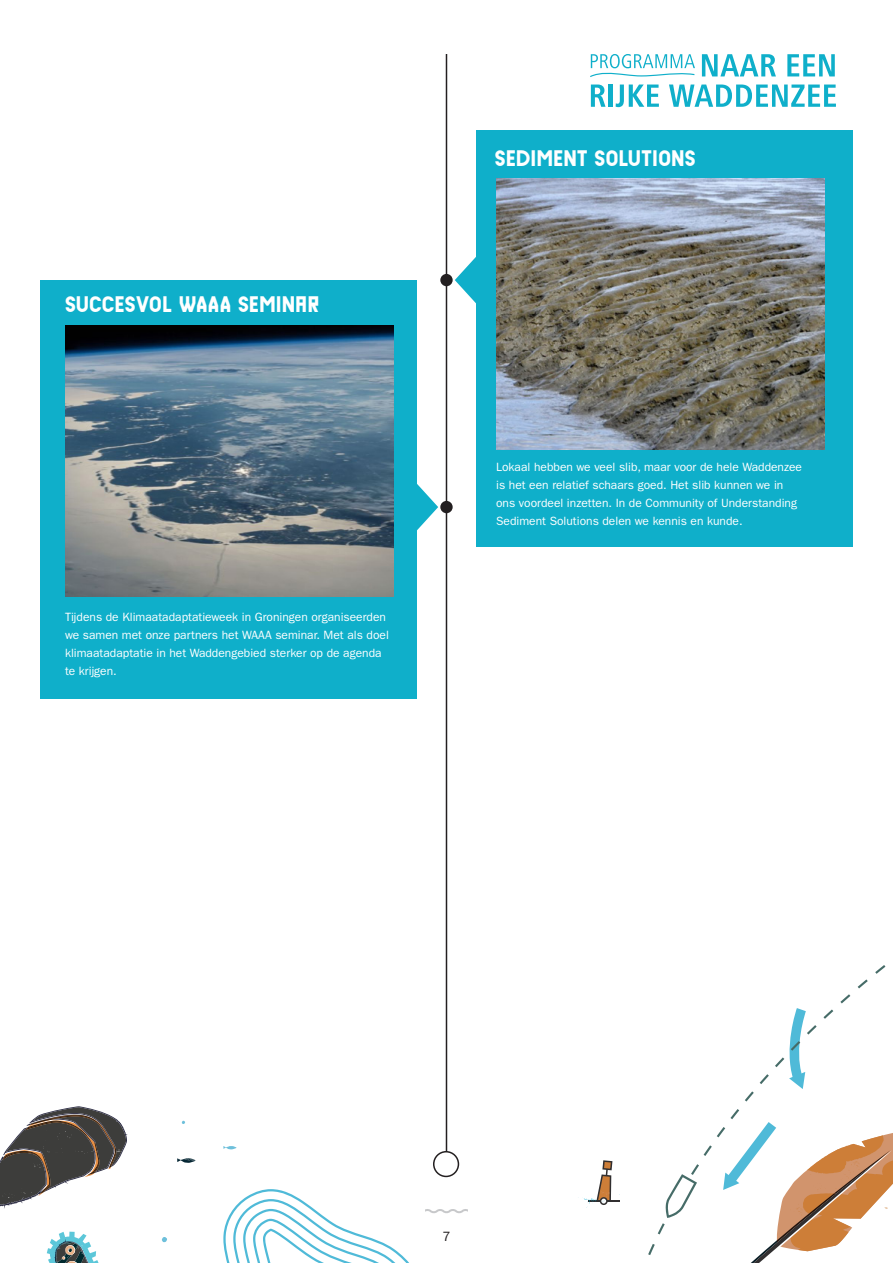
<style>
.page{position:relative;width:893px;height:1263px;background:#fff}
.page>*{position:absolute;margin:0;border:0;box-sizing:border-box;transform-origin:0 0}
.H2_Tussenkop_13_Oran{font:22.5px "Stormvloed Schiedam";color:#fff}
.t1{font:13.5px "ITC Franklin Gothic Std";color:#231f20}
.t2{font:12px/18px "ITC Franklin Gothic Std";color:#fff}
</style>
<div class="page">
<svg style="left:702px;top:54px;width:74px;height:22px"></svg>
<svg style="left:787px;top:54px;width:48px;height:22px"></svg>
<svg style="left:591px;top:85px;width:14px;height:22px"></svg>
<hr style="left:609px;top:85px;width:4px;height:22px;background:#0fafca">
<svg style="left:616px;top:85px;width:43px;height:22px"></svg>
<svg style="left:669px;top:85px;width:167px;height:22px"></svg>
<svg style="left:590px;top:54px;width:105px;height:23px"></svg>
<svg style="left:648px;top:965px;width:238px;height:290px"></svg>
<svg style="left:665px;top:1174px;width:32px;height:44px"></svg>
<svg style="left:578px;top:1160px;width:42px;height:48px"></svg>
<svg style="left:723px;top:1122px;width:170px;height:141px"></svg>
<svg style="left:0;top:1106px;width:128px;height:103px"></svg>
<svg style="left:223px;top:1189px;width:245px;height:74px"></svg>
<svg style="left:177px;top:1158px;width:19px;height:5px"></svg>
<svg style="left:223px;top:1146px;width:14px;height:4px"></svg>
<svg style="left:162px;top:1237px;width:5px;height:5px"></svg>
<svg style="left:47px;top:1232px;width:52px;height:31px"></svg>
<hr style="left:446px;top:54px;width:1px;height:1097px;background:#231f20">
<div style="left:40px;top:280px;width:377px;height:418px;background:#0fafca"></div>
<img style="left:65px;top:325px;width:328px;height:271px">
<svg style="left:417px;top:484px;width:21px;height:47px"></svg>
<div style="left:476px;top:130px;width:377px;height:417px;background:#0fafca"></div>
<img style="left:496px;top:178px;width:328px;height:272px">
<svg style="left:455px;top:257px;width:21px;height:47px"></svg>
<div style="left:433px;top:1151px;width:26px;height:26px;border:2px solid #231f20;border-radius:50%"></div>
<div style="left:440px;top:274px;width:13px;height:12px;background:#231f20;border-radius:50%"></div>
<div style="left:440px;top:501px;width:13px;height:12px;background:#231f20;border-radius:50%"></div>
<p class="H2_Tussenkop_13_Oran" style="left:65px;top:295px;width:256px">SUCCESVOL WAAA SEMINAR</p>
<p class="t2" style="left:65px;top:608px;width:325px">Tijdens de Klimaatadaptatieweek in Groningen organiseerden we samen met onze partners het WAAA seminar. Met als doel klimaatadaptatie in het Waddengebied sterker op de agenda te krijgen.</p>
<p class="H2_Tussenkop_13_Oran" style="left:495px;top:148px;width:202px">SEDIMENT SOLUTIONS</p>
<p class="t2" style="left:496px;top:458px;width:307px">Lokaal hebben we veel slib, maar voor de hele Waddenzee is het een relatief schaars goed. Het slib kunnen we in ons voordeel inzetten. In de Community of Understanding Sediment Solutions delen we kennis en kunde.</p>
<p class="t1" style="left:442px;top:1228px;width:10px">7</p>
</div>
